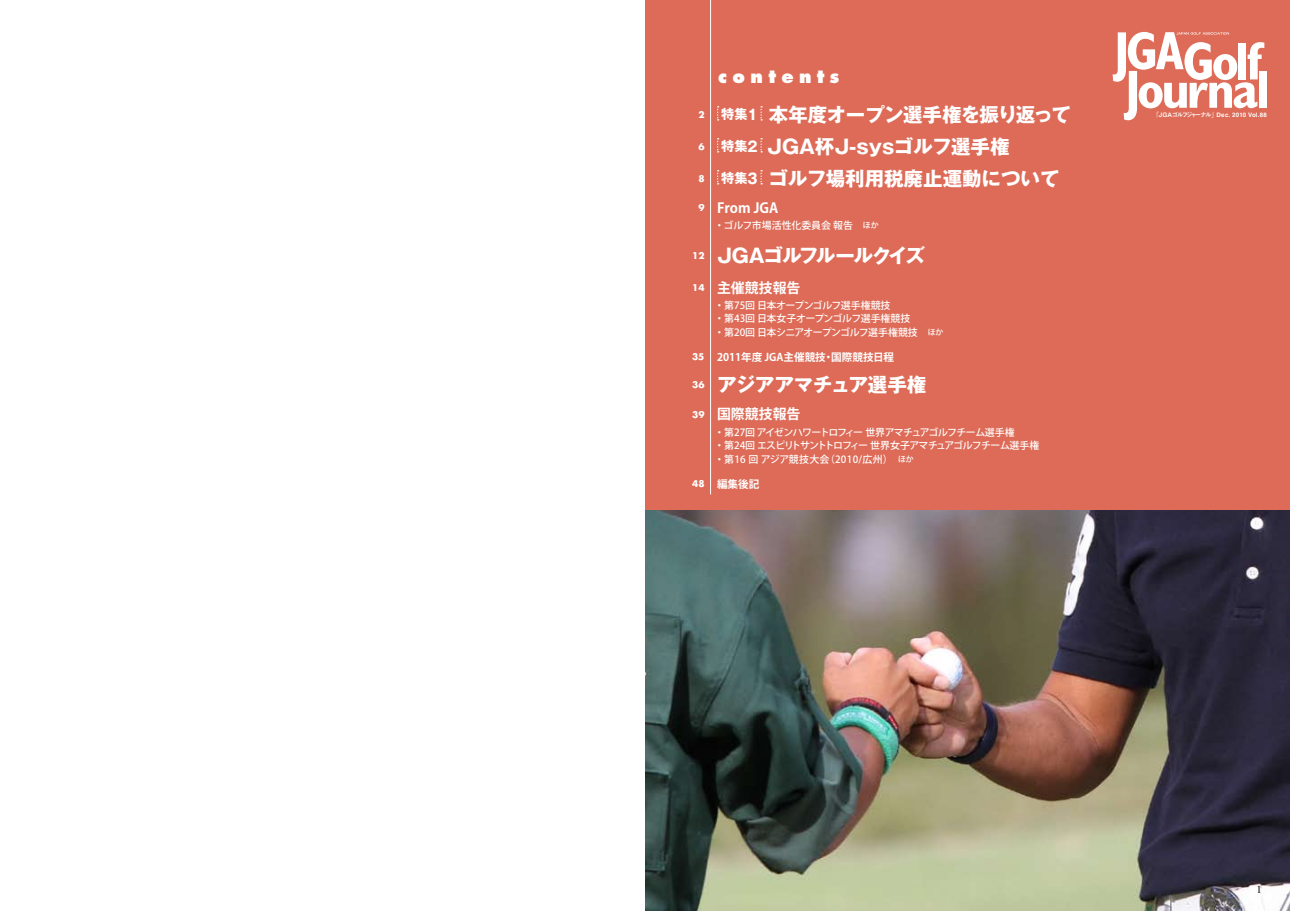
<style>
.page{position:relative;width:1290px;height:911px;background:#fff}
.page>*{position:absolute;margin:0;border:0;box-sizing:border-box;transform-origin:0 0}
.t1{font:700 19.5px "Gothic MB101 Pro";letter-spacing:-.005em;color:#fff}
.t2{font:700 19.5px "Gothic MB101 Pro";letter-spacing:-.03em;color:#fff}
.t3{font:700 19.5px "Gothic MB101 Pro";letter-spacing:-.065em;color:#fff}
.t4{font:800 17.75px "Futura";letter-spacing:.3em;color:#fff}
.t5{font:700 13.88px "Koz Go Pro";color:#fff}
.t6{font:700 10.62px "Koz Go Pro";color:#fff}
.t7{font:10.62px "Times New Roman";color:#000}
.t8{font:500 10px/13.2px "Koz Go Pro";letter-spacing:-.04em;color:#fff}
.t9{font:500 10px/13.4px "Koz Go Pro";letter-spacing:-.02em;color:#fff}
.t10{font:500 10px "Koz Go Pro";color:#fff}
.t11{font:700 9px "Futura";color:#fff}
.t12{font:700 6.12px "Helvetica";letter-spacing:.04em;color:#fff}
.s1{font-size:13.25px}
.s2{font-size:14.25px}
.s3{font-family:"Futura";font-size:9px}
.s4{font-size:8px}
.s5{font-family:"Midashi Min Pro MA31";font-weight:400}
.s6{font-family:"Midashi Go Pro MB31";font-weight:400}
</style>
<div class="page">
<div style="left:645px;top:0;width:645px;height:911px;background:#dd6b57"></div>
<img style="left:645px;top:510px;width:645px;height:401px">
<svg style="left:1112px;top:32px;width:152px;height:88px"></svg>
<div style="left:1259px;top:71px;width:8px;height:37px;background:#fff"></div>
<svg style="left:717px;top:106px;width:2px;height:14px"></svg>
<svg style="left:760px;top:106px;width:2px;height:14px"></svg>
<svg style="left:717px;top:138px;width:2px;height:14px"></svg>
<svg style="left:760px;top:138px;width:2px;height:14px"></svg>
<svg style="left:717px;top:170px;width:2px;height:14px"></svg>
<svg style="left:760px;top:170px;width:2px;height:14px"></svg>
<hr style="left:710px;top:0;width:1px;height:494px;background:#fff">
<h2 class="t4" style="left:718px;top:65px;width:123px">contents</h2>
<p class="t11" style="left:698px;top:108px;width:8px">2</p>
<h1 class="t2" style="left:721px;top:98px;width:351px"><span class="s1">特集</span><span class="s2">1</span> 本年度オープン選手権を振り返って</h1>
<p class="t11" style="left:698px;top:140px;width:8px">6</p>
<h1 class="t1" style="left:721px;top:130px;width:290px"><span class="s1">特集</span><span class="s2">2</span> JGA杯J-sysゴルフ選手権</h1>
<p class="t11" style="left:698px;top:172px;width:8px">8</p>
<h1 class="t1" style="left:721px;top:162px;width:340px"><span class="s1">特集</span><span class="s2">3</span> ゴルフ場利用税廃止運動について</h1>
<h3 class="t5" style="left:698px;top:199px;width:81px"><span class="s3">9</span> From JGA</h3>
<p class="t10" style="left:714px;top:219px;width:166px">・ゴルフ市場活性化委員会報告　<span class="s4">ほか</span></p>
<h1 class="t3" style="left:692px;top:239px;width:234px"><sup>12</sup> JGAゴルフルールクイズ</h1>
<h3 class="t5" style="left:692px;top:279px;width:110px"><span class="s3">14</span> 主催競技報告</h3>
<p class="t9" style="left:714px;top:299px;width:230px">・第75回日本オープンゴルフ選手権競技<br>・第43回日本女子オープンゴルフ選手権競技<br>・第20回日本シニアオープンゴルフ選手権競技　<span class="s4">ほか</span></p>
<p class="t6" style="left:692px;top:350px;width:203px"><span class="s3">35</span> 2011年度 JGA主催競技・国際競技日程</p>
<h1 class="t1" style="left:692px;top:369px;width:236px"><sup>36</sup> アジアアマチュア選手権</h1>
<h3 class="t5" style="left:692px;top:405px;width:110px"><span class="s3">39</span> 国際競技報告</h3>
<p class="t8" style="left:714px;top:426px;width:326px">・第27回アイゼンハワートロフィー世界アマチュアゴルフチーム選手権<br>・第24回エスピリトサントトロフィー世界女子アマチュアゴルフチーム選手権・第16 回アジア競技大会（2010/広州）　<span class="s4">ほか</span></p>
<p class="t6" style="left:692px;top:477px;width:69px"><span class="s3">48</span> 編集後記</p>
<p class="t12" style="left:1153px;top:110px;width:115px"><span class="s5">「</span><span class="s6">JGAゴルフジャーナル</span><span class="s5">」</span>Dec. 2010 Vol.88</p>
<p class="t7" style="left:1256px;top:882px;width:7px">1</p>
</div>
